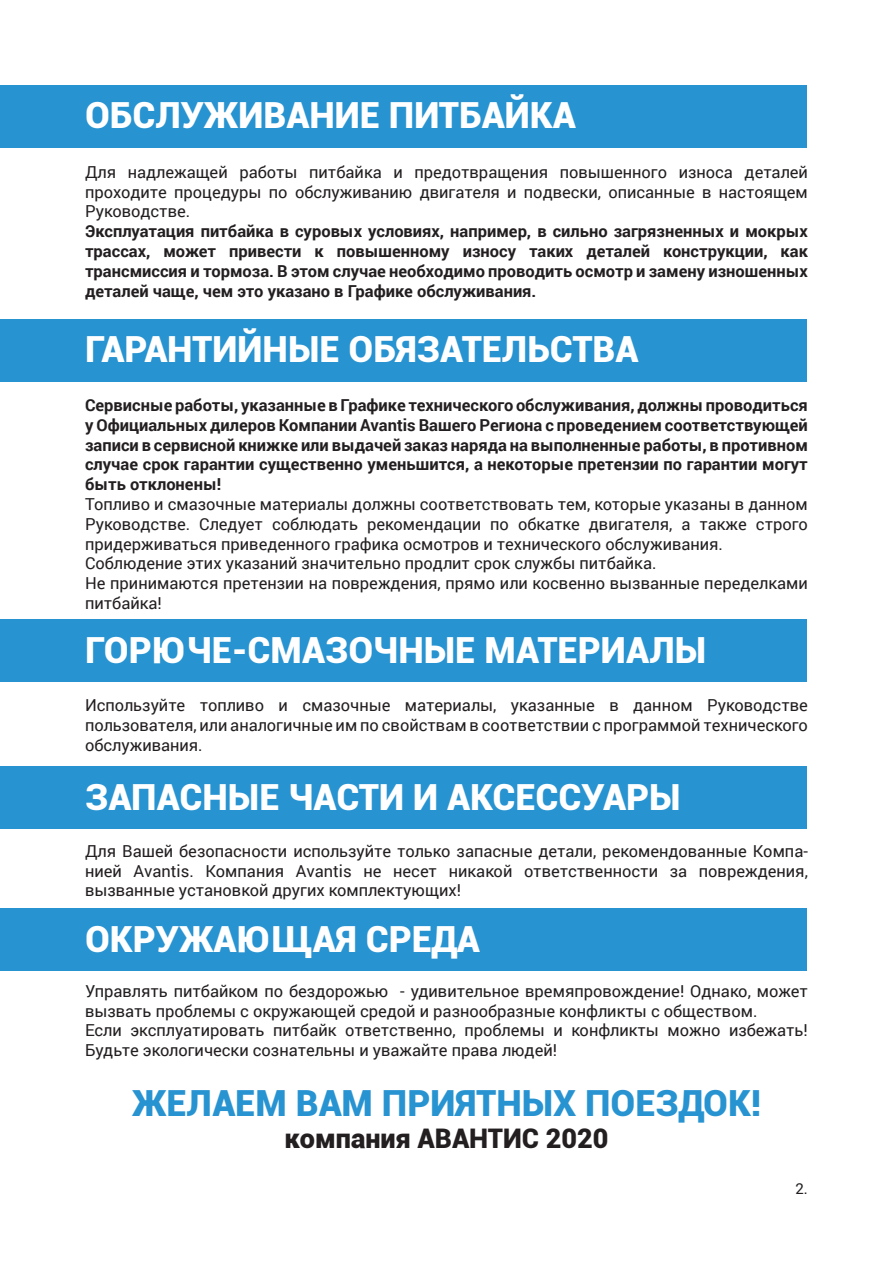
<style>
.page{position:relative;width:893px;height:1263px;background:#fff}
.page>*{position:absolute;margin:0;border:0;box-sizing:border-box;transform-origin:0 0}
.t1{font:900 36px "Roboto";color:#fff}
.t2{font:900 36px "Roboto";color:#2793d1}
.t3{font:900 27px "Roboto";color:#231f20}
.t4{font:16.5px/19.8px "Roboto";color:#231f20;text-align:justify}
.t5{font:700 16.5px/19.8px "Roboto";color:#231f20;text-align:justify}
.t6{font:15px "Roboto";color:#231f20}
</style>
<div class="page">
<div style="left:1px;top:85px;width:806px;height:62px;background:#2793d1"></div>
<div style="left:1px;top:319px;width:806px;height:63px;background:#2793d1"></div>
<div style="left:1px;top:620px;width:806px;height:62px;background:#2793d1"></div>
<div style="left:1px;top:767px;width:806px;height:62px;background:#2793d1"></div>
<div style="left:1px;top:908px;width:806px;height:63px;background:#2793d1"></div>
<h1 class="t1" style="left:85px;top:90px;width:492px">ОБСЛУЖИВАНИЕ ПИТБАЙКА</h1>
<p class="t4" style="left:85px;top:162px;width:724px">Для надлежащей работы питбайка и предотвращения повышенного износа деталей проходите процедуры по обслуживанию двигателя и подвески, описанные в настоящем Руководстве.</p>
<p class="t5" style="left:85px;top:221px;width:724px">Эксплуатация питбайка в суровых условиях, например, в сильно загрязненных и мокрых трассах, может привести к повышенному износу таких деталей конструкции, как трансмиссия и тормоза. В этом случае необходимо проводить осмотр и замену изношенных деталей чаще, чем это указано в Графике обслуживания.</p>
<h1 class="t1" style="left:85px;top:324px;width:555px">ГАРАНТИЙНЫЕ ОБЯЗАТЕЛЬСТВА</h1>
<p class="t5" style="left:85px;top:395px;width:724px">Сервисные работы, указанные в Графике технического обслуживания, должны проводиться у Официальных дилеров Компании Avantis Вашего Региона с проведением соответствующей записи в сервисной книжке или выдачей заказ наряда на выполненные работы, в противном случае срок гарантии существенно уменьшится, а некоторые претензии по гарантии могут быть отклонены!</p>
<p class="t4" style="left:85px;top:494px;width:724px;text-align:left">Топливо и смазочные материалы должны соответствовать тем, которые указаны в данном Руководстве. Следует соблюдать рекомендации по обкатке двигателя, а также строго придерживаться приведенного графика осмотров и технического обслуживания.<br>Соблюдение этих указаний значительно продлит срок службы питбайка.<br>Не принимаются претензии на повреждения, прямо или косвенно вызванные переделками питбайка!</p>
<h1 class="t1" style="left:85px;top:625px;width:623px">ГОРЮЧЕ-СМАЗОЧНЫЕ МАТЕРИАЛЫ</h1>
<p class="t4" style="left:85px;top:695px;width:724px">Используйте топливо и смазочные материалы, указанные в данном Руководстве пользователя, или аналогичные им по свойствам в соответствии с программой технического обслуживания.</p>
<h1 class="t1" style="left:85px;top:771px;width:597px">ЗАПАСНЫЕ ЧАСТИ И АКСЕССУАРЫ</h1>
<p class="t4" style="left:85px;top:841px;width:724px">Для Вашей безопасности используйте только запасные детали, рекомендованные Компа&shy;нией Avantis. Компания Avantis не несет никакой ответственности за повреждения, вызванные установкой других комплектующих!</p>
<h1 class="t1" style="left:85px;top:913px;width:396px">ОКРУЖАЮЩАЯ СРЕДА</h1>
<p class="t4" style="left:85px;top:981px;width:724px;text-align:left">Управлять питбайком по бездорожью - удивительное времяпровождение! Однако, может вызвать проблемы с окружающей средой и разнообразные конфликты с обществом.<br>Если эксплуатировать питбайк ответственно, проблемы и конфликты можно избежать!<br>Будьте экологически сознательны и уважайте права людей!</p>
<h1 class="t2" style="left:132px;top:1077px;width:630px">ЖЕЛАЕМ ВАМ ПРИЯТНЫХ ПОЕЗДОК!</h1>
<h2 class="t3" style="left:285px;top:1119px;width:325px">компания АВАНТИС 2020</h2>
<p class="t6" style="left:795px;top:1179px;width:14px">2.</p>
</div>
